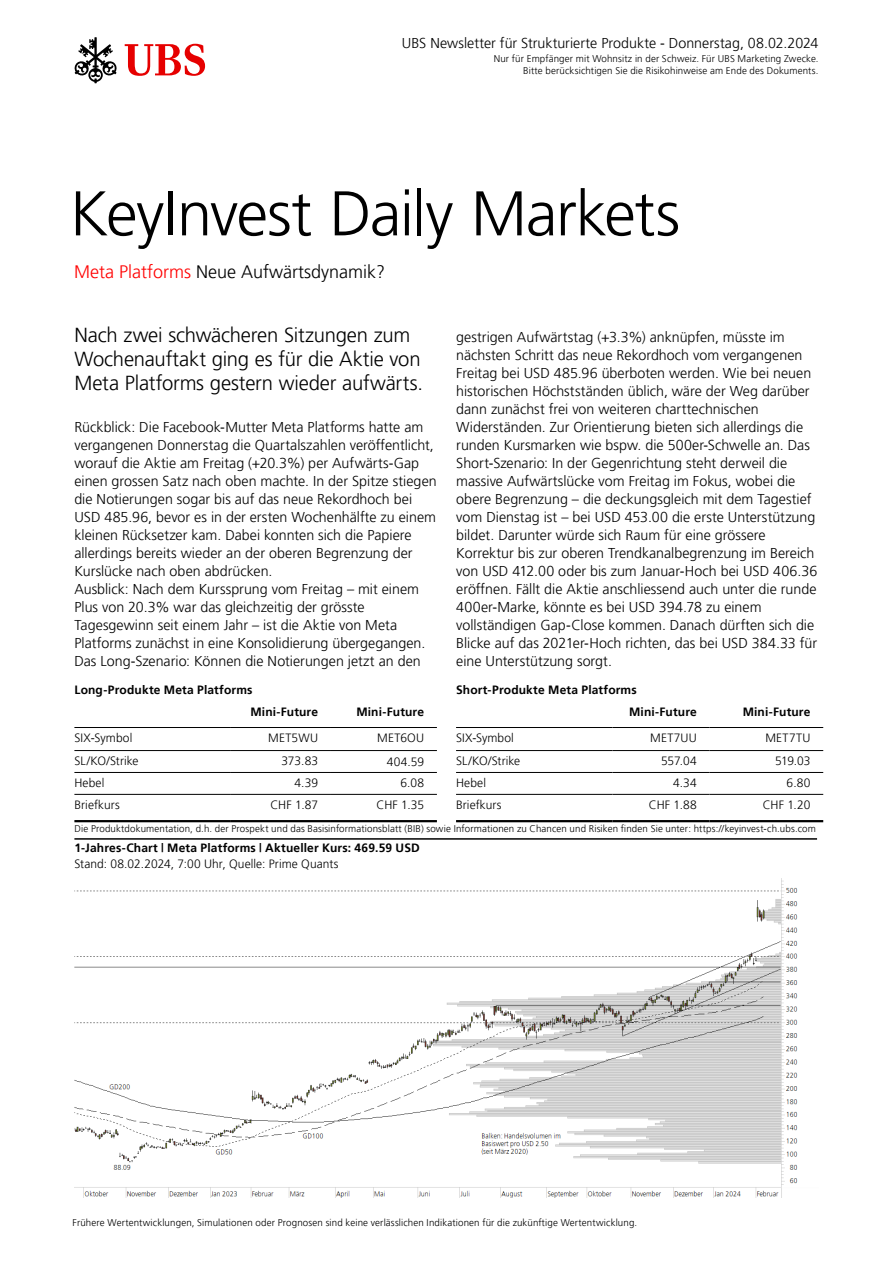
<style>
.page{position:relative;width:893px;height:1263px;background:#fff}
.page>*{position:absolute;margin:0;border:0;box-sizing:border-box;transform-origin:0 0}
.t1{font:300 63px "Frutiger 45";letter-spacing:-.02em;color:#000}
.t2{font:300 20.25px/24px "Frutiger 45";letter-spacing:-.01em;color:#000}
.t3{font:300 18px "Frutiger 45";color:#000}
.t4{font:300 14.25px/18px "Frutiger 45";color:#000}
.t5{font:300 12px "Frutiger 45";letter-spacing:.01em;color:#000}
.t6{font:300 12px "Frutiger 45";letter-spacing:.01em;color:#000}
.t7{font:300 9.75px/12px "Frutiger 45";letter-spacing:.015em;color:#000;text-align:right}
.s1{color:#f00}
</style>
<div class="page">
<svg style="left:125px;top:44px;width:80px;height:32px"></svg>
<svg style="left:74px;top:37px;width:43px;height:46px"></svg>
<img style="left:74px;top:878px;width:724px;height:319px">
<hr style="left:231px;top:750px;width:100px;height:1px;background:#000">
<hr style="left:74px;top:727px;width:157px;height:1px;background:#000">
<hr style="left:231px;top:727px;width:100px;height:1px;background:#000">
<hr style="left:331px;top:727px;width:106px;height:1px;background:#000">
<hr style="left:74px;top:750px;width:157px;height:1px;background:#000">
<hr style="left:331px;top:750px;width:106px;height:1px;background:#000">
<hr style="left:331px;top:772px;width:106px;height:1px;background:#000">
<hr style="left:74px;top:772px;width:157px;height:1px;background:#000">
<hr style="left:231px;top:772px;width:100px;height:1px;background:#000">
<hr style="left:74px;top:794px;width:157px;height:1px;background:#000">
<hr style="left:231px;top:794px;width:100px;height:1px;background:#000">
<hr style="left:331px;top:794px;width:106px;height:1px;background:#000">
<hr style="left:74px;top:820px;width:157px;height:2px;background:#000">
<hr style="left:231px;top:820px;width:100px;height:2px;background:#000">
<hr style="left:331px;top:820px;width:106px;height:2px;background:#000">
<hr style="left:710px;top:750px;width:113px;height:1px;background:#000">
<hr style="left:456px;top:727px;width:156px;height:1px;background:#000">
<hr style="left:612px;top:727px;width:98px;height:1px;background:#000">
<hr style="left:710px;top:727px;width:113px;height:1px;background:#000">
<hr style="left:456px;top:750px;width:156px;height:1px;background:#000">
<hr style="left:612px;top:750px;width:98px;height:1px;background:#000">
<hr style="left:456px;top:772px;width:156px;height:1px;background:#000">
<hr style="left:612px;top:772px;width:98px;height:1px;background:#000">
<hr style="left:710px;top:772px;width:113px;height:1px;background:#000">
<hr style="left:456px;top:794px;width:156px;height:1px;background:#000">
<hr style="left:612px;top:794px;width:98px;height:1px;background:#000">
<hr style="left:710px;top:794px;width:113px;height:1px;background:#000">
<hr style="left:456px;top:820px;width:156px;height:2px;background:#000">
<hr style="left:612px;top:820px;width:98px;height:2px;background:#000">
<hr style="left:710px;top:820px;width:113px;height:2px;background:#000">
<hr style="left:74px;top:838px;width:743px;height:2px;background:#000">
<p class="t4" style="left:402px;top:34px;width:418px">UBS Newsletter für Strukturierte Produkte - Donnerstag, 08.02.2024</p>
<p class="t7" style="left:494px;top:53px;width:326px">Nur für Empfänger mit Wohnsitz in der Schweiz. Für UBS Marketing Zwecke.<br>Bitte berücksichtigen Sie die Risikohinweise am Ende des Dokuments.</p>
<h1 class="t1" style="left:70px;top:177px;width:612px">KeyInvest Daily Markets</h1>
<p class="t3" style="left:74px;top:261px;width:313px"><span class="s1">Meta Platforms</span> Neue Aufwärtsdynamik?</p>
<h2 class="t2" style="left:74px;top:323px;width:350px">Nach zwei schwächeren Sitzungen zum<br>Wochenauftakt ging es für die Aktie von<br>Meta Platforms gestern wieder aufwärts.</h2>
<p class="t4" style="left:74px;top:418px;width:364px">Rückblick: Die Facebook-Mutter Meta Platforms hatte am vergangenen Donnerstag die Quartalszahlen veröffentlicht, worauf die Aktie am Freitag (+20.3%) per Aufwärts-Gap einen grossen Satz nach oben machte. In der Spitze stiegen die Notierungen sogar bis auf das neue Rekordhoch bei USD 485.96, bevor es in der ersten Wochenhälfte zu einem kleinen Rücksetzer kam. Dabei konnten sich die Papiere allerdings bereits wieder an der oberen Begrenzung der Kurslücke nach oben abdrücken.<br>Ausblick: Nach dem Kurssprung vom Freitag – mit einem Plus von 20.3% war das gleichzeitig der grösste Tagesgewinn seit einem Jahr – ist die Aktie von Meta Platforms zunächst in eine Konsolidierung übergegangen.<br>Das Long-Szenario: Können die Notierungen jetzt an den</p>
<p class="t6" style="left:250px;top:704px;width:69px">Mini-Future</p>
<p class="t6" style="left:356px;top:704px;width:69px">Mini-Future</p>
<p class="t5" style="left:74px;top:731px;width:59px">SIX-Symbol</p>
<p class="t5" style="left:268px;top:731px;width:52px">MET5WU</p>
<p class="t5" style="left:377px;top:731px;width:49px">MET6OU</p>
<p class="t5" style="left:74px;top:754px;width:66px">SL/KO/Strike</p>
<p class="t5" style="left:281px;top:754px;width:38px">373.83</p>
<p class="t5" style="left:387px;top:755px;width:39px">404.59</p>
<p class="t5" style="left:74px;top:776px;width:32px">Hebel</p>
<p class="t5" style="left:294px;top:776px;width:25px">4.39</p>
<p class="t5" style="left:400px;top:776px;width:25px">6.08</p>
<p class="t5" style="left:74px;top:797px;width:47px">Briefkurs</p>
<p class="t5" style="left:270px;top:797px;width:49px">CHF 1.87</p>
<p class="t5" style="left:377px;top:797px;width:49px">CHF 1.35</p>
<p class="t4" style="left:456px;top:328px;width:363px">gestrigen Aufwärtstag (+3.3%) anknüpfen, müsste im nächsten Schritt das neue Rekordhoch vom vergangenen Freitag bei USD 485.96 überboten werden. Wie bei neuen historischen Höchstständen üblich, wäre der Weg darüber dann zunächst frei von weiteren charttechnischen Widerständen. Zur Orientierung bieten sich allerdings die runden Kursmarken wie bspw. die 500er-Schwelle an. Das Short-Szenario: In der Gegenrichtung steht derweil die massive Aufwärtslücke vom Freitag im Fokus, wobei die obere Begrenzung – die deckungsgleich mit dem Tagestief vom Dienstag ist – bei USD 453.00 die erste Unterstützung bildet. Darunter würde sich Raum für eine grössere Korrektur bis zur oberen Trendkanalbegrenzung im Bereich von USD 412.00 oder bis zum Januar-Hoch bei USD 406.36 eröffnen. Fällt die Aktie anschliessend auch unter die runde 400er-Marke, könnte es bei USD 394.78 zu einem vollständigen Gap-Close kommen. Danach dürften sich die Blicke auf das 2021er-Hoch richten, das bei USD 384.33 für eine Unterstützung sorgt.</p>
<p class="t6" style="left:74px;top:682px;width:180px">Long-Produkte Meta Platforms</p>
<p class="t6" style="left:456px;top:682px;width:182px">Short-Produkte Meta Platforms</p>
<p class="t6" style="left:629px;top:704px;width:69px">Mini-Future</p>
<p class="t6" style="left:743px;top:704px;width:69px">Mini-Future</p>
<p class="t5" style="left:456px;top:731px;width:59px">SIX-Symbol</p>
<p class="t5" style="left:650px;top:731px;width:48px">MET7UU</p>
<p class="t5" style="left:765px;top:731px;width:47px">MET7TU</p>
<p class="t5" style="left:456px;top:754px;width:66px">SL/KO/Strike</p>
<p class="t5" style="left:661px;top:754px;width:37px">557.04</p>
<p class="t5" style="left:775px;top:754px;width:37px">519.03</p>
<p class="t5" style="left:456px;top:776px;width:32px">Hebel</p>
<p class="t5" style="left:673px;top:776px;width:25px">4.34</p>
<p class="t5" style="left:786px;top:776px;width:25px">6.80</p>
<p class="t5" style="left:456px;top:797px;width:47px">Briefkurs</p>
<p class="t5" style="left:649px;top:797px;width:50px">CHF 1.88</p>
<p class="t5" style="left:763px;top:797px;width:49px">CHF 1.20</p>
<p class="t7" style="left:74px;top:822px;width:743px">Die Produktdokumentation, d.h. der Prospekt und das Basisinformationsblatt (BIB) sowie Informationen zu Chancen und Risiken finden Sie unter: https://keyinvest-ch.ubs.com</p>
<p class="t6" style="left:74px;top:841px;width:347px">1-Jahres-Chart | Meta Platforms | Aktueller Kurs: 469.59 USD</p>
<p class="t5" style="left:74px;top:857px;width:266px">Stand: 08.02.2024, 7:00 Uhr, Quelle: Prime Quants</p>
<p class="t7" style="left:73px;top:1216px;width:566px">Frühere Wertentwicklungen, Simulationen oder Prognosen sind keine verlässlichen Indikationen für die zukünftige Wertentwicklung.</p>
</div>
